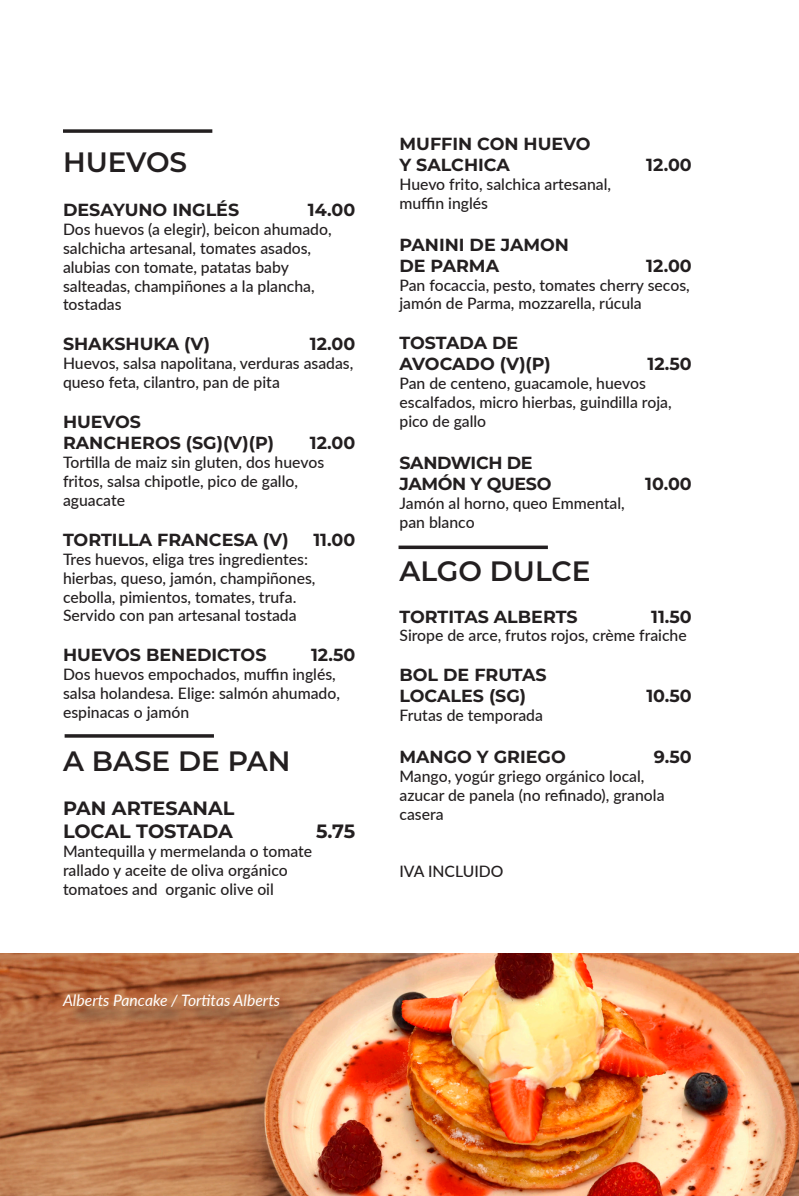
<style>
.page{position:relative;width:799px;height:1196px;background:#fff}
.page>*{position:absolute;margin:0;border:0;box-sizing:border-box;transform-origin:0 0}
.HEADING{font:600 28px "Montserrat";color:#231f20}
.SUBHEADING{font:600 28px "Montserrat";color:#231f20}
.SUBHEADING-2{font:700 19.25px "Montserrat";color:#231f20}
.SUBHEADING-3{font:700 17.5px/21px "Montserrat";color:#231f20}
.SUBHEADING-4{font:700 17.5px "Montserrat";letter-spacing:-.02em;color:#231f20}
.DESCRIPTION{font:500 15.75px/18.9px "Lato";color:#231f20}
.SUBHEADING-5{font:500 15.75px/18.9px "Lato";color:#231f20}
.Estilo_de_párrafo_1{font:italic 15.75px "Lato";color:#fff}
</style>
<div class="page">
<svg style="left:63px;top:129px;width:149px;height:4px"></svg>
<hr style="left:65px;top:734px;width:149px;height:3px;background:#231f20">
<svg style="left:398px;top:545px;width:150px;height:4px"></svg>
<img style="left:0;top:953px;width:799px;height:242px">
<div style="left:67px;top:996px;width:233px;height:31px;background:#231f20;opacity:.75"></div>
<p class="HEADING" style="left:63px;top:142px;width:126px">HUEVOS</p>
<p class="SUBHEADING-3" style="left:63px;top:198px;width:178px">DESAYUNO INGLÉS</p>
<p class="SUBHEADING-3" style="left:308px;top:198px;width:49px">14.00</p>
<p class="DESCRIPTION" style="left:63px;top:219px;width:270px">Dos huevos (a elegir), beicon ahumado, salchicha artesanal, tomates asados, alubias con tomate, patatas baby salteadas, champiñones a la plancha, tostadas</p>
<p class="SUBHEADING-3" style="left:63px;top:333px;width:149px">SHAKSHUKA (V)</p>
<p class="SUBHEADING-3" style="left:310px;top:333px;width:47px">12.00</p>
<p class="DESCRIPTION" style="left:63px;top:353px;width:292px">Huevos, salsa napolitana, verduras asadas, queso feta, cilantro, pan de pita</p>
<p class="SUBHEADING-3" style="left:63px;top:410px;width:80px">HUEVOS</p>
<p class="SUBHEADING-3" style="left:63px;top:431px;width:213px">RANCHEROS (SG)(V)(P)</p>
<p class="SUBHEADING-3" style="left:310px;top:431px;width:47px">12.00</p>
<p class="DESCRIPTION" style="left:63px;top:452px;width:263px">Tortilla de maiz sin gluten, dos huevos fritos, salsa chipotle, pico de gallo, aguacate</p>
<p class="SUBHEADING-3" style="left:63px;top:528px;width:227px">TORTILLA FRANCESA (V)</p>
<p class="SUBHEADING-3" style="left:313px;top:528px;width:43px">11.00</p>
<p class="DESCRIPTION" style="left:63px;top:549px;width:254px">Tres huevos, eliga tres ingredientes: hierbas, queso, jamón, champiñones, cebolla, pimientos, tomates, trufa.</p>
<p class="DESCRIPTION" style="left:63px;top:605px;width:235px">Servido con pan artesanal tostada</p>
<p class="SUBHEADING-3" style="left:63px;top:643px;width:205px">HUEVOS BENEDICTOS</p>
<p class="SUBHEADING-3" style="left:311px;top:643px;width:46px">12.50</p>
<p class="DESCRIPTION" style="left:63px;top:664px;width:278px">Dos huevos empochados, muffin inglés, salsa holandesa. Elige: salmón ahumado, espinacas o jamón</p>
<p class="HEADING" style="left:63px;top:740px;width:229px">A BASE DE PAN</p>
<p class="SUBHEADING-2" style="left:63px;top:794px;width:173px">PAN ARTESANAL</p>
<p class="SUBHEADING-2" style="left:63px;top:817px;width:171px">LOCAL TOSTADA</p>
<p class="SUBHEADING-2" style="left:316px;top:817px;width:41px">5.75</p>
<p class="SUBHEADING-5" style="left:63px;top:840px;width:251px">Mantequilla y mermelanda o tomate rallado y aceite de oliva orgánico tomatoes and organic olive oil</p>
<p class="Estilo_de_párrafo_1" style="left:63px;top:988px;width:219px">Alberts Pancake / Tortitas Alberts</p>
<p class="SUBHEADING-3" style="left:399px;top:132px;width:193px">MUFFIN CON HUEVO</p>
<p class="SUBHEADING-3" style="left:399px;top:153px;width:112px">Y SALCHICA</p>
<p class="SUBHEADING-3" style="left:646px;top:153px;width:47px">12.00</p>
<p class="SUBHEADING-5" style="left:399px;top:174px;width:213px">Huevo frito, salchica artesanal, muffin inglés</p>
<p class="SUBHEADING-3" style="left:399px;top:233px;width:171px">PANINI DE JAMON<br>DE PARMA</p>
<p class="SUBHEADING-3" style="left:646px;top:254px;width:47px">12.00</p>
<p class="DESCRIPTION" style="left:399px;top:275px;width:292px">Pan focaccia, pesto, tomates cherry secos, jamón de Parma, mozzarella, rúcula</p>
<p class="SUBHEADING-3" style="left:399px;top:332px;width:153px">TOSTADA DE<br>AVOCADO (V)(P)</p>
<p class="SUBHEADING-3" style="left:647px;top:353px;width:46px">12.50</p>
<p class="SUBHEADING-5" style="left:399px;top:373px;width:274px">Pan de centeno, guacamole, huevos escalfados, micro hierbas, guindilla roja, pico de gallo</p>
<p class="SUBHEADING-4" style="left:399px;top:450px;width:135px">SANDWICH DE</p>
<p class="SUBHEADING-4" style="left:399px;top:471px;width:154px">JAMÓN Y QUESO</p>
<p class="SUBHEADING-3" style="left:645px;top:472px;width:48px">10.00</p>
<p class="DESCRIPTION" style="left:399px;top:493px;width:227px">Jamón al horno, queo Emmental, pan blanco</p>
<p class="SUBHEADING" style="left:399px;top:550px;width:193px">ALGO DULCE</p>
<p class="SUBHEADING-3" style="left:399px;top:605px;width:180px">TORTITAS ALBERTS</p>
<p class="SUBHEADING-3" style="left:651px;top:605px;width:42px">11.50</p>
<p class="SUBHEADING-5" style="left:399px;top:625px;width:289px">Sirope de arce, frutos rojos, crème fraiche</p>
<p class="SUBHEADING-3" style="left:399px;top:663px;width:149px">BOL DE FRUTAS<br>LOCALES (SG)</p>
<p class="SUBHEADING-3" style="left:646px;top:684px;width:47px">10.50</p>
<p class="SUBHEADING-5" style="left:399px;top:705px;width:145px">Frutas de temporada</p>
<p class="SUBHEADING-3" style="left:399px;top:745px;width:168px">MANGO Y GRIEGO</p>
<p class="SUBHEADING-3" style="left:654px;top:745px;width:39px">9.50</p>
<p class="SUBHEADING-5" style="left:399px;top:766px;width:266px">Mango, yogúr griego orgánico local, azucar de panela (no refinado), granola casera</p>
<p class="SUBHEADING-5" style="left:399px;top:860px;width:105px">IVA INCLUIDO</p>
</div>
